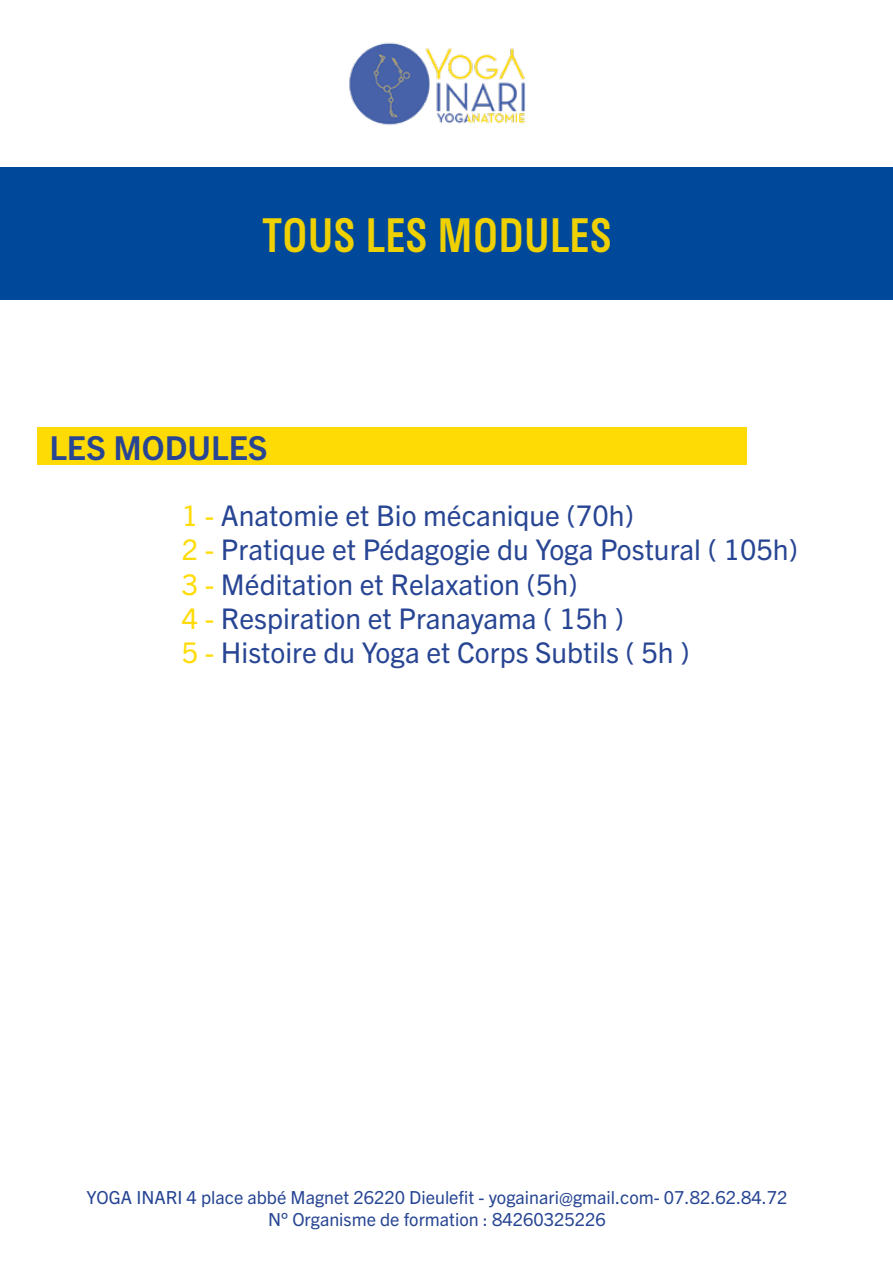
<style>
.page{position:relative;width:893px;height:1263px;background:#fff}
.page>*{position:absolute;margin:0;border:0;box-sizing:border-box;transform-origin:0 0}
.t1{font:500 45px "Stratos";color:#eed003}
.t2{font:700 33px "Trade Gothic Next LT Pro";color:#274593}
.t3{font:28.5px/34.2px "Trade Gothic Next LT Pro";color:#274593}
.t4{font:18px/21.6px "Trade Gothic Next LT Pro";color:#274593;text-align:center}
.s1{color:#ffdb06}
</style>
<div class="page">
<div style="left:37px;top:427px;width:710px;height:38px;background:#ffdb06"></div>
<div style="left:0;top:167px;width:893px;height:132px;background:#004899"></div>
<img style="left:349px;top:42px;width:176px;height:83px">
<h1 class="t1" style="left:262px;top:199px;width:350px">TOUS LES MODULES</h1>
<p class="t2" style="left:49px;top:425px;width:220px">LES MODULES</p>
<p class="t3" style="left:182px;top:497px;width:618px"><span class="s1">1 -</span> Anatomie et Bio mécanique (70h)<br><span class="s1">2 -</span> Pratique et Pédagogie du Yoga Postural ( 105h)<br><span class="s1">3 -</span> Méditation et Relaxation (5h)<br><span class="s1">4 -</span> Respiration et Pranayama ( 15h )<br><span class="s1">5 -</span> Histoire du Yoga et Corps Subtils ( 5h )</p>
<p class="t4" style="left:86px;top:1186px;width:703px">YOGA INARI 4 place abbé Magnet 26220 Dieulefit - yogainari@gmail.com- 07.82.62.84.72<br>N° Organisme de formation : 84260325226</p>
</div>
